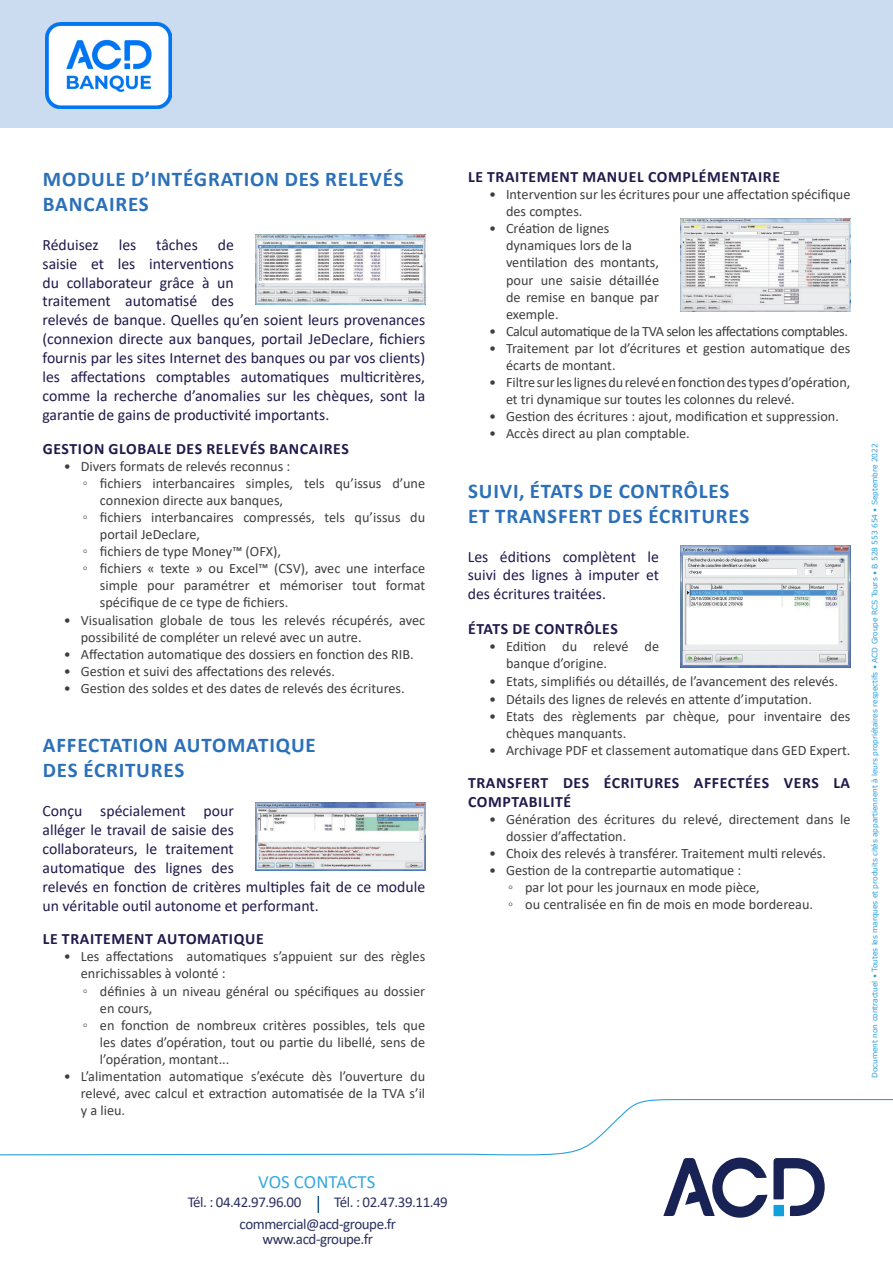
<style>
.page{position:relative;width:893px;height:1263px;background:#fff}
.page>*{position:absolute;margin:0;border:0;box-sizing:border-box;transform-origin:0 0}
.t1{font:700 21px/25.2px "Calibri";letter-spacing:.04em;color:#2b70b8}
.t2{font:18.75px "Calibri";letter-spacing:.005em;color:#35a8df}
.Titre-Chapeau{font:15.75px/18.9px "Calibri";color:#21194b;text-align:justify}
.Soustitre{font:700 15.75px/18.9px "Calibri";letter-spacing:.04em;color:#21194b}
.t3{font:15px "Calibri";letter-spacing:-.03em;color:#2c315f}
.Puce-Niveau1{font:14.25px/17.1px "Calibri";color:#3e3e3f}
.Puce-Niveau1-2{font:14.25px "Calibri";letter-spacing:-.03em;color:#3e3e3f}
.t4{font:7.5px "Verdana";letter-spacing:-.015em;color:#2aa2db}
</style>
<div class="page">
<div style="left:0;top:0;width:893px;height:128px;background:#ccdcf0"></div>
<img style="left:680px;top:546px;width:170px;height:122px">
<img style="left:255px;top:802px;width:170px;height:68px">
<img style="left:255px;top:235px;width:170px;height:70px">
<img style="left:680px;top:218px;width:170px;height:94px">
<img style="left:46px;top:23px;width:126px;height:85px">
<svg style="left:0;top:1099px;width:893px;height:57px"></svg>
<svg style="left:318px;top:1196px;width:1px;height:17px"></svg>
<svg style="left:663px;top:1157px;width:104px;height:61px"></svg>
<svg style="left:773px;top:1158px;width:52px;height:58px"></svg>
<p class="t1" style="left:43px;top:166px;width:362px">MODULE D’INTÉGRATION DES RELEVÉS<br>BANCAIRES</p>
<p class="Titre-Chapeau" style="left:43px;top:235px;width:58px">Réduisez</p>
<p class="Titre-Chapeau" style="left:119px;top:235px;width:19px">les</p>
<p class="Titre-Chapeau" style="left:156px;top:235px;width:43px">tâches</p>
<p class="Titre-Chapeau" style="left:43px;top:235px;width:193px;text-indent:175px">de saisie et les interventions du collaborateur grâce à un traitement automatisé des</p>
<p class="Titre-Chapeau" style="left:43px;top:310px;width:384px">relevés de banque. Quelles qu’en soient leurs provenances (connexion directe aux banques, portail JeDeclare, fichiers fournis par les sites Internet des banques ou par vos clients) les affectations comptables automatiques multicritères, comme la recherche d’anomalies sur les chèques, sont la garantie de gains de productivité importants.</p>
<p class="Soustitre" style="left:43px;top:439px;width:308px">GESTION GLOBALE DES RELEVÉS BANCAIRES</p>
<p class="Puce-Niveau1" style="left:64px;top:457px;width:228px">• Divers formats de relevés reconnus :</p>
<p class="Puce-Niveau1" style="left:100px;top:474px;width:327px;text-indent:-17px">◦ fichiers interbancaires simples, tels qu’issus d’une connexion directe aux banques,</p>
<p class="Puce-Niveau1" style="left:100px;top:508px;width:327px;text-indent:-17px">◦ fichiers interbancaires compressés, tels qu’issus du portail JeDeclare,</p>
<p class="Puce-Niveau1" style="left:83px;top:542px;width:200px">◦ fichiers de type Money™ (OFX),</p>
<p class="Puce-Niveau1" style="left:100px;top:560px;width:327px;text-align:justify;text-indent:-17px">◦ fichiers « texte » ou Excel™ (CSV), avec une interface simple pour paramétrer et mémoriser tout format spécifique de ce type de fichiers.</p>
<p class="Puce-Niveau1" style="left:81px;top:611px;width:346px;text-indent:-17px">• Visualisation globale de tous les relevés récupérés, avec possibilité de compléter un relevé avec un autre.</p>
<p class="Puce-Niveau1" style="left:64px;top:645px;width:352px">• Affectation automatique des dossiers en fonction des RIB.</p>
<p class="Puce-Niveau1" style="left:64px;top:662px;width:273px">• Gestion et suivi des affectations des relevés.</p>
<p class="Puce-Niveau1" style="left:64px;top:679px;width:342px">• Gestion des soldes et des dates de relevés des écritures.</p>
<p class="t1" style="left:43px;top:732px;width:274px">AFFECTATION AUTOMATIQUE<br>DES ÉCRITURES</p>
<p class="Titre-Chapeau" style="left:43px;top:801px;width:193px">Conçu spécialement pour alléger le travail de saisie des collaborateurs, le traitement automatique des lignes des</p>
<p class="Titre-Chapeau" style="left:43px;top:877px;width:384px">relevés en fonction de critères multiples fait de ce module un véritable outil autonome et performant.</p>
<p class="Soustitre" style="left:43px;top:929px;width:222px">LE TRAITEMENT AUTOMATIQUE</p>
<p class="Puce-Niveau1" style="left:81px;top:948px;width:346px;text-indent:-17px">• Les affectations automatiques s’appuient sur des règles enrichissables à volonté :</p>
<p class="Puce-Niveau1" style="left:100px;top:982px;width:327px;text-indent:-17px">◦ définies à un niveau général ou spécifiques au dossier en cours,</p>
<p class="Puce-Niveau1" style="left:100px;top:1016px;width:327px;text-align:justify;text-indent:-17px">◦ en fonction de nombreux critères possibles, tels que les dates d’opération, tout ou partie du libellé, sens de l’opération, montant...</p>
<p class="Puce-Niveau1" style="left:81px;top:1067px;width:346px;text-align:justify;text-indent:-17px">• L’alimentation automatique s’exécute dès l’ouverture du relevé, avec calcul et extraction automatisée de la TVA s’il y a lieu.</p>
<p class="Soustitre" style="left:468px;top:167px;width:313px">LE TRAITEMENT MANUEL COMPLÉMENTAIRE</p>
<p class="Puce-Niveau1" style="left:506px;top:185px;width:346px;text-indent:-17px">• Intervention sur les écritures pour une affectation spécifique des comptes.</p>
<p class="Puce-Niveau1" style="left:506px;top:220px;width:127px;text-indent:-17px">• Création de lignes dynamiques lors de la</p>
<p class="Puce-Niveau1" style="left:506px;top:254px;width:155px;text-align:justify">ventilation des montants, pour une saisie détaillée de remise en banque par exemple.</p>
<p class="Puce-Niveau1-2" style="left:489px;top:321px;width:360px">• Calcul automatique de la TVA selon les affectations comptables.</p>
<p class="Puce-Niveau1" style="left:506px;top:339px;width:346px;text-indent:-17px">• Traitement par lot d’écritures et gestion automatique des écarts de montant.</p>
<p class="Puce-Niveau1" style="left:506px;top:373px;width:346px;text-indent:-17px">• Filtre sur les lignes du relevé en fonction des types d’opération, et tri dynamique sur toutes les colonnes du relevé.</p>
<p class="Puce-Niveau1" style="left:489px;top:408px;width:352px">• Gestion des écritures : ajout, modification et suppression.</p>
<p class="Puce-Niveau1" style="left:489px;top:425px;width:202px">• Accès direct au plan comptable.</p>
<p class="t1" style="left:468px;top:478px;width:283px">SUIVI, ÉTATS DE CONTRÔLES<br>ET TRANSFERT DES ÉCRITURES</p>
<p class="Titre-Chapeau" style="left:468px;top:546px;width:193px">Les éditions complètent le suivi des lignes à imputer et des écritures traitées.</p>
<p class="Soustitre" style="left:468px;top:619px;width:151px">ÉTATS DE CONTRÔLES</p>
<p class="Puce-Niveau1" style="left:506px;top:637px;width:155px;text-indent:-17px">• Edition du relevé de banque d’origine.</p>
<p class="Puce-Niveau1" style="left:489px;top:673px;width:351px">• Etats, simplifiés ou détaillés, de l’avancement des relevés.</p>
<p class="Puce-Niveau1" style="left:489px;top:690px;width:324px">• Détails des lignes de relevés en attente d’imputation.</p>
<p class="Puce-Niveau1" style="left:506px;top:707px;width:346px;text-indent:-17px">• Etats des règlements par chèque, pour inventaire des chèques manquants.</p>
<p class="Puce-Niveau1" style="left:489px;top:741px;width:363px">• Archivage PDF et classement automatique dans GED Expert.</p>
<p class="Soustitre" style="left:468px;top:773px;width:384px">TRANSFERT DES ÉCRITURES AFFECTÉES VERS LA<br>COMPTABILITÉ</p>
<p class="Puce-Niveau1" style="left:506px;top:810px;width:346px;text-indent:-17px">• Génération des écritures du relevé, directement dans le dossier d’affectation.</p>
<p class="Puce-Niveau1" style="left:489px;top:844px;width:338px">• Choix des relevés à transférer. Traitement multi relevés.</p>
<p class="Puce-Niveau1" style="left:489px;top:862px;width:254px">• Gestion de la contrepartie automatique :</p>
<p class="Puce-Niveau1" style="left:508px;top:879px;width:253px">◦ par lot pour les journaux en mode pièce,</p>
<p class="Puce-Niveau1" style="left:508px;top:896px;width:306px">◦ ou centralisée en fin de mois en mode bordereau.</p>
<p class="t4" style="left:870px;top:1078px;width:636px;rotate:-90deg">Document non contractuel • Toutes les marques et produits cités appartiennent à leurs propriétaires respectifs • ACD Groupe RCS Tours • B 528 553 654 • Septembre 2022</p>
<p class="t2" style="left:258px;top:1169px;width:119px">VOS CONTACTS</p>
<p class="t3" style="left:188px;top:1192px;width:115px">Tél. : 04.42.97.96.00</p>
<p class="t3" style="left:334px;top:1192px;width:115px">Tél. : 02.47.39.11.49</p>
<p class="t3" style="left:240px;top:1213px;width:158px">commercial@acd-groupe.fr</p>
<p class="t3" style="left:263px;top:1228px;width:112px">www.acd-groupe.fr</p>
</div>
